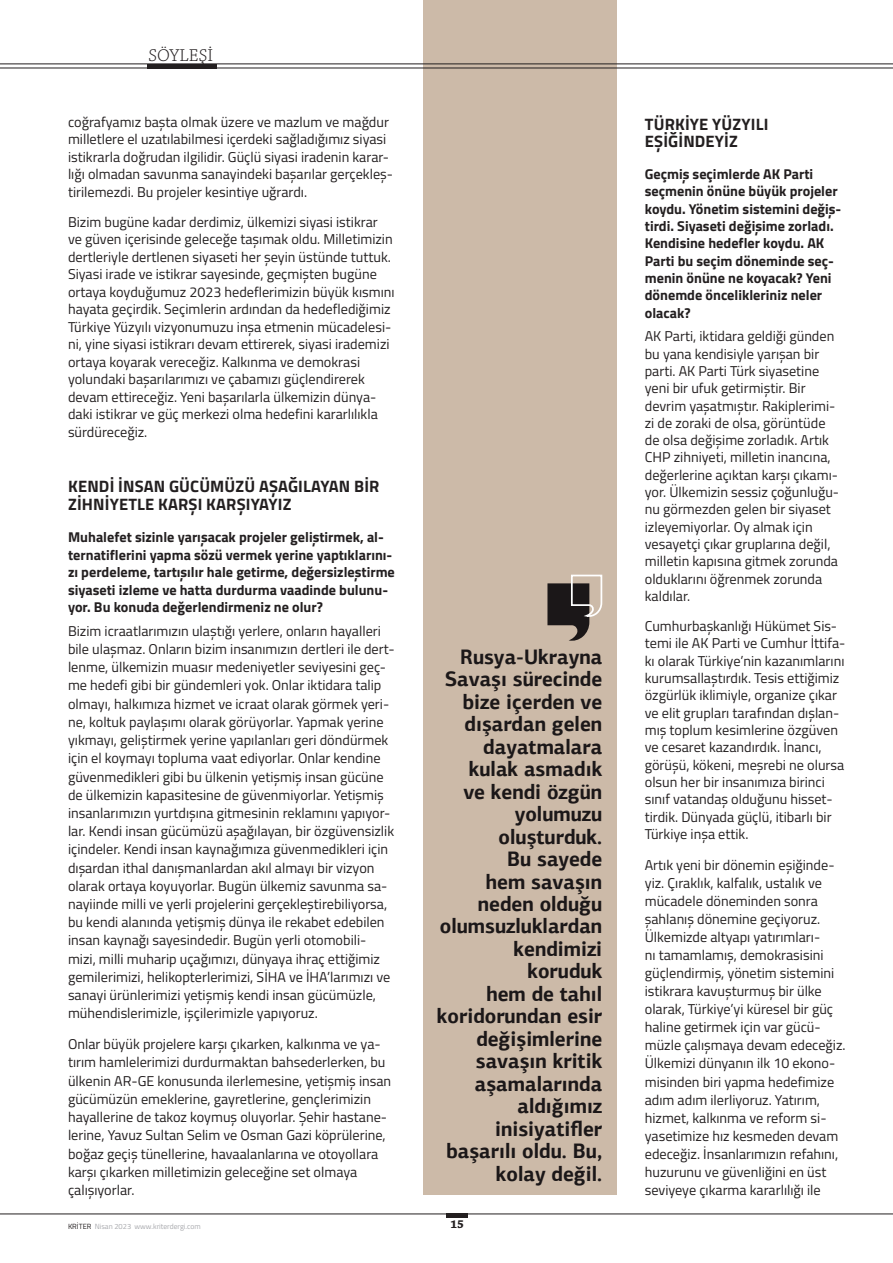
<style>
.page{position:relative;width:893px;height:1263px;background:#fff}
.page>*{position:absolute;margin:0;border:0;box-sizing:border-box;transform-origin:0 0}
.t1{font:700 21px/22.5px "PF Agora Sans Pro";color:#1b1718;text-align:right;scale:.95 1}
.t2{font:300 18px "Chaparral Pro";letter-spacing:.005em;color:#231f20}
.t3{font:700 16.5px/17.4px "Titillium Web";letter-spacing:.01em;color:#231f20}
.t4{font:14.25px/18.1px "Titillium Web";color:#231f20}
.t5{font:700 14.25px/17.2px "Titillium Web";color:#231f20}
.t6{font:700 12px "Chaparral Pro";color:#231f20}
.t7{font:7.5px "Titillium Web";color:#a8a9ad}
.s1{color:#231f20}
</style>
<div class="page">
<div style="left:423px;top:0;width:193px;height:1195px;background:#ccbaa8"></div>
<svg style="left:547px;top:574px;width:56px;height:67px"></svg>
<hr style="left:446px;top:1214px;width:22px;height:4px;background:#231f20">
<hr style="left:0;top:1214px;width:893px;height:1px;background:#231f20">
<hr style="left:0;top:64px;width:893px;height:1px;background:#231f20">
<hr style="left:0;top:68px;width:893px;height:1px;background:#231f20">
<hr style="left:148px;top:64px;width:69px;height:4px;background:#231f20">
<p class="t2" style="left:148px;top:45px;width:66px">SÖYLEŞİ</p>
<p class="t4" style="left:68px;top:113px;width:326px;line-height:17.4px">coğrafyamız başta olmak üzere ve mazlum ve mağdur milletlere el uzatılabilmesi içerdeki sağladığımız siyasi istikrarla doğrudan ilgilidir. Güçlü siyasi iradenin karar&shy;lığı olmadan savunma sanayindeki başarılar gerçekleş&shy;tirilemezdi. Bu projeler kesintiye uğrardı.</p>
<p class="t4" style="left:68px;top:213px;width:328px;line-height:17.4px">Bizim bugüne kadar derdimiz, ülkemizi siyasi istikrar ve güven içerisinde geleceğe taşımak oldu. Milletimizin dertleriyle dertlenen siyaseti her şeyin üstünde tuttuk.<br>Siyasi irade ve istikrar sayesinde, geçmişten bugüne ortaya koyduğumuz 2023 hedeflerimizin büyük kısmını hayata geçirdik. Seçimlerin ardından da hedeflediğimiz Türkiye Yüzyılı vizyonumuzu inşa etmenin mücadelesi&shy;ni, yine siyasi istikrarı devam ettirerek, siyasi irademizi ortaya koyarak vereceğiz. Kalkınma ve demokrasi yolundaki başarılarımızı ve çabamızı güçlendirerek devam ettireceğiz. Yeni başarılarla ülkemizin dünya&shy;daki istikrar ve güç merkezi olma hedefini kararlılıkla sürdüreceğiz.</p>
<p class="t3" style="left:68px;top:477px;width:313px">KENDİ İNSAN GÜCÜMÜZÜ AŞAĞILAYAN BİR<br>ZİHNİYETLE KARŞI KARŞIYAYIZ</p>
<p class="t5" style="left:68px;top:528px;width:328px">Muhalefet sizinle yarışacak projeler geliştirmek, al&shy;ternatiflerini yapma sözü vermek yerine yaptıklarını&shy;zı perdeleme, tartışılır hale getirme, değersizleştirme siyaseti izleme ve hatta durdurma vaadinde bulunu&shy;yor. Bu konuda değerlendirmeniz ne olur?</p>
<p class="t4" style="left:68px;top:621px;width:328px">Bizim icraatlarımızın ulaştığı yerlere, onların hayalleri bile ulaşmaz. Onların bizim insanımızın dertleri ile dert&shy;lenme, ülkemizin muasır medeniyetler seviyesini geç&shy;me hedefi gibi bir gündemleri yok. Onlar iktidara talip olmayı, halkımıza hizmet ve icraat olarak görmek yeri&shy;ne, koltuk paylaşımı olarak görüyorlar. Yapmak yerine yıkmayı, geliştirmek yerine yapılanları geri döndürmek için el koymayı topluma vaat ediyorlar. Onlar kendine güvenmedikleri gibi bu ülkenin yetişmiş insan gücüne de ülkemizin kapasitesine de güvenmiyorlar. Yetişmiş insanlarımızın yurtdışına gitmesinin reklamını yapıyor&shy;lar. Kendi insan gücümüzü aşağılayan, bir özgüvensizlik içindeler. Kendi insan kaynağımıza güvenmedikleri için dışardan ithal danışmanlardan akıl almayı bir vizyon olarak ortaya koyuyorlar. Bugün ülkemiz savunma sa&shy;nayiinde milli ve yerli projelerini gerçekleştirebiliyorsa, bu kendi alanında yetişmiş dünya ile rekabet edebilen insan kaynağı sayesindedir. Bugün yerli otomobili&shy;mizi, milli muharip uçağımızı, dünyaya ihraç ettiğimiz gemilerimizi, helikopterlerimizi, SİHA ve İHA’larımızı ve sanayi ürünlerimizi yetişmiş kendi insan gücümüzle, mühendislerimizle, işçilerimizle yapıyoruz.</p>
<p class="t4" style="left:68px;top:1034px;width:325px">Onlar büyük projelere karşı çıkarken, kalkınma ve ya&shy;tırım hamlelerimizi durdurmaktan bahsederlerken, bu ülkenin AR-GE konusunda ilerlemesine, yetişmiş insan gücümüzün emeklerine, gayretlerine, gençlerimizin hayallerine de takoz koymuş oluyorlar. Şehir hastane&shy;lerine, Yavuz Sultan Selim ve Osman Gazi köprülerine, boğaz geçiş tünellerine, havaalanlarına ve otoyollara karşı çıkarken milletimizin geleceğine set olmaya çalışıyorlar.</p>
<p class="t1" style="left:437px;top:645px;width:176px">Rusya-Ukrayna<br>Savaşı sürecinde bize içerden ve dışardan gelen dayatmalara kulak asmadık<br>ve kendi özgün yolumuzu oluşturduk.<br>Bu sayede<br>hem savaşın neden olduğu olumsuzluklardan kendimizi koruduk<br>hem de tahıl koridorundan esir değişimlerine savaşın kritik aşamalarında aldığımız inisiyatifler başarılı oldu. Bu, kolay değil.</p>
<p class="t7" style="left:68px;top:1221px;width:134px"><span class="s1">KRİTER</span> Nisan 2023 www.kriterdergi.com</p>
<p class="t6" style="left:450px;top:1217px;width:15px">15</p>
<p class="t3" style="left:645px;top:114px;width:125px">TÜRKİYE YÜZYILI<br>EŞİĞİNDEYİZ</p>
<p class="t5" style="left:645px;top:165px;width:198px">Geçmiş seçimlerde AK Parti seçmenin önüne büyük projeler koydu. Yönetim sistemini değiş&shy;tirdi. Siyaseti değişime zorladı.<br>Kendisine hedefler koydu. AK<br>Parti bu seçim döneminde seç&shy;menin önüne ne koyacak? Yeni dönemde öncelikleriniz neler olacak?</p>
<p class="t4" style="left:645px;top:327px;width:196px;line-height:17.2px">AK Parti, iktidara geldiği günden bu yana kendisiyle yarışan bir parti. AK Parti Türk siyasetine yeni bir ufuk getirmiştir. Bir devrim yaşatmıştır. Rakiplerimi&shy;zi de zoraki de olsa, görüntüde de olsa değişime zorladık. Artık<br>CHP zihniyeti, milletin inancına, değerlerine açıktan karşı çıkamı&shy;yor. Ülkemizin sessiz çoğunluğu&shy;nu görmezden gelen bir siyaset izleyemiyorlar. Oy almak için vesayetçi çıkar gruplarına değil, milletin kapısına gitmek zorunda olduklarını öğrenmek zorunda kaldılar.</p>
<p class="t4" style="left:645px;top:617px;width:202px;line-height:17.2px">Cumhurbaşkanlığı Hükümet Sis&shy;temi ile AK Parti ve Cumhur İttifa&shy;kı olarak Türkiye’nin kazanımlarını kurumsallaştırdık. Tesis ettiğimiz özgürlük iklimiyle, organize çıkar ve elit grupları tarafından dışlan&shy;mış toplum kesimlerine özgüven ve cesaret kazandırdık. İnancı, görüşü, kökeni, meşrebi ne olursa olsun her bir insanımıza birinci sınıf vatandaş olduğunu hisset&shy;tirdik. Dünyada güçlü, itibarlı bir Türkiye inşa ettik.</p>
<p class="t4" style="left:645px;top:855px;width:202px">Artık yeni bir dönemin eşiğinde&shy;yiz. Çıraklık, kalfalık, ustalık ve mücadele döneminden sonra şahlanış dönemine geçiyoruz.<br>Ülkemizde altyapı yatırımları-<br>nı tamamlamış, demokrasisini güçlendirmiş, yönetim sistemini istikrara kavuşturmuş bir ülke olarak, Türkiye’yi küresel bir güç haline getirmek için var gücü&shy;müzle çalışmaya devam edeceğiz.<br>Ülkemizi dünyanın ilk 10 ekono&shy;misinden biri yapma hedefimize adım adım ilerliyoruz. Yatırım, hizmet, kalkınma ve reform si&shy;yasetimize hız kesmeden devam edeceğiz. İnsanlarımızın refahını, huzurunu ve güvenliğini en üst seviyeye çıkarma kararlılığı ile</p>
</div>
